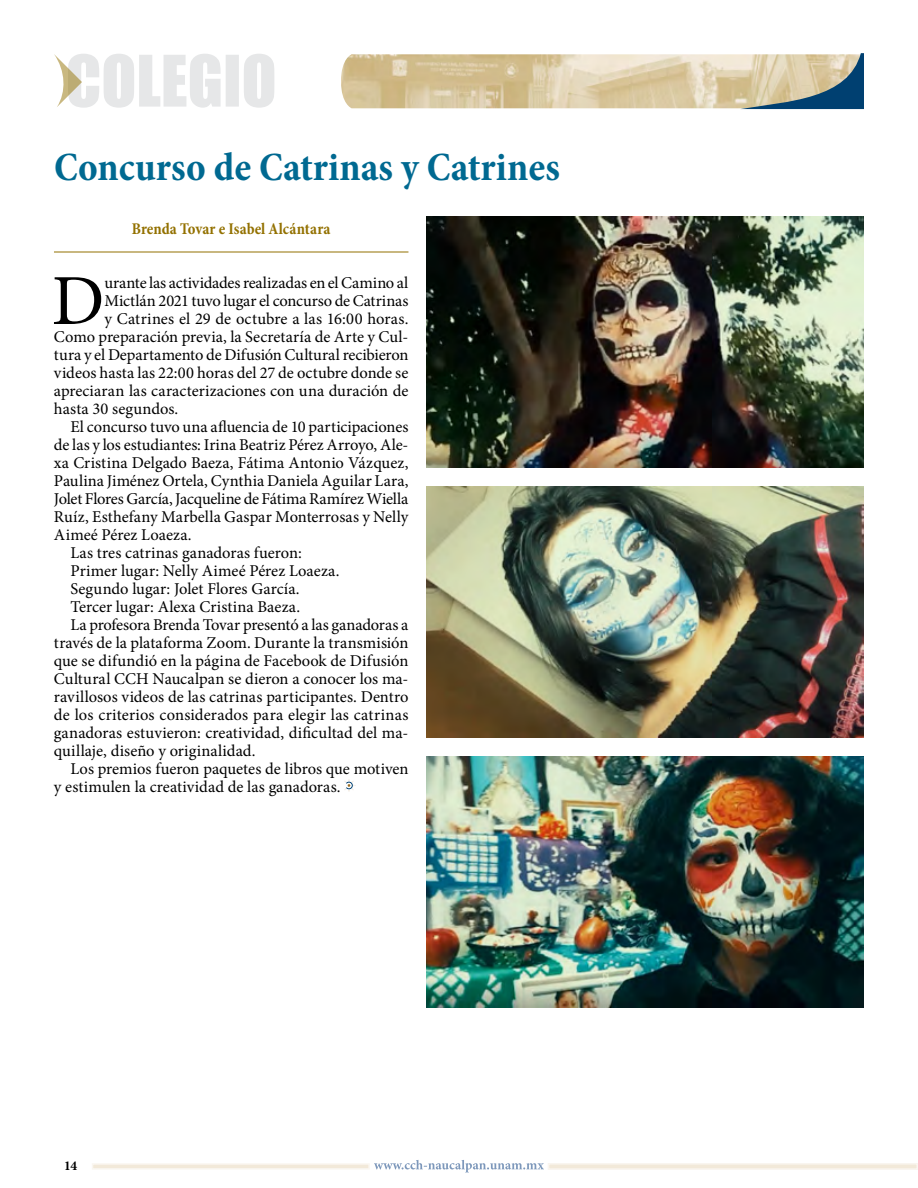
<style>
.page{position:relative;width:918px;height:1188px;background:#fff}
.page>*{position:absolute;margin:0;border:0;box-sizing:border-box;transform-origin:0 0}
.t1{font:71.85px "Minion Pro";color:#000}
.t2{font:700 condensed 40.5px "Minion Pro";color:#006991}
.t3{font:16.5px "Minion Pro";color:#000}
.t4{font:700 condensed 16.5px "Minion Pro";letter-spacing:.005em;color:#937100;scale:.96 1}
.t5{font:700 13.5px "Minion Pro";color:#000}
</style>
<div class="page">
<svg style="left:54px;top:54px;width:220px;height:54px"></svg>
<img style="left:341px;top:54px;width:399px;height:54px">
<svg style="left:740px;top:53px;width:124px;height:56px;background:#a2a89c"></svg>
<svg style="left:344px;top:779px;width:12px;height:13px"></svg>
<img style="left:426px;top:216px;width:438px;height:252px">
<img style="left:426px;top:486px;width:438px;height:252px">
<img style="left:426px;top:756px;width:438px;height:252px">
<hr style="left:54px;top:252px;width:354px;height:1px;background:#937100">
<svg style="left:92px;top:1163px;width:278px;height:6px"></svg>
<svg style="left:374px;top:1160px;width:170px;height:12px"></svg>
<svg style="left:548px;top:1163px;width:370px;height:7px"></svg>
<h2 class="t2" style="left:54px;top:139px;width:508px">Concurso de Catrinas y Catrines</h2>
<p class="t4" style="left:132px;top:217px;width:208px">Brenda Tovar e Isabel Alcántara</p>
<h1 class="t1" style="left:52px;top:253px;width:54px">D</h1>
<p class="t3" style="left:104px;top:272px;width:305px">urante las actividades realizadas en el Camino al</p>
<p class="t3" style="left:104px;top:290px;width:306px">Mictlán 2021 tuvo lugar el concurso de Catrinas</p>
<p class="t3" style="left:104px;top:308px;width:306px">y Catrines el 29 de octubre a las 16:00 horas.</p>
<p class="t3" style="left:54px;top:326px;width:356px">Como preparación previa, la Secretaría de Arte y Cul-</p>
<p class="t3" style="left:54px;top:344px;width:356px">tura y el Departamento de Difusión Cultural recibieron</p>
<p class="t3" style="left:54px;top:362px;width:356px">videos hasta las 22:00 horas del 27 de octubre donde se</p>
<p class="t3" style="left:54px;top:380px;width:356px">apreciaran las caracterizaciones con una duración de</p>
<p class="t3" style="left:54px;top:398px;width:126px">hasta 30 segundos.</p>
<p class="t3" style="left:70px;top:416px;width:339px">El concurso tuvo una afluencia de 10 participaciones</p>
<p class="t3" style="left:54px;top:434px;width:356px">de las y los estudiantes: Irina Beatriz Pérez Arroyo, Ale-</p>
<p class="t3" style="left:54px;top:452px;width:356px">xa Cristina Delgado Baeza, Fátima Antonio Vázquez,</p>
<p class="t3" style="left:54px;top:470px;width:356px">Paulina Jiménez Ortela, Cynthia Daniela Aguilar Lara,</p>
<p class="t3" style="left:54px;top:488px;width:356px">Jolet Flores García, Jacqueline de Fátima Ramírez Wiella</p>
<p class="t3" style="left:54px;top:506px;width:356px">Ruíz, Esthefany Marbella Gaspar Monterrosas y Nelly</p>
<p class="t3" style="left:54px;top:524px;width:139px">Aimeé Pérez Loaeza.</p>
<p class="t3" style="left:70px;top:542px;width:233px">Las tres catrinas ganadoras fueron:</p>
<p class="t3" style="left:70px;top:560px;width:271px">Primer lugar: Nelly Aimeé Pérez Loaeza.</p>
<p class="t3" style="left:70px;top:578px;width:231px">Segundo lugar: Jolet Flores García.</p>
<p class="t3" style="left:70px;top:596px;width:231px">Tercer lugar: Alexa Cristina Baeza.</p>
<p class="t3" style="left:70px;top:614px;width:339px">La profesora Brenda Tovar presentó a las ganadoras a</p>
<p class="t3" style="left:54px;top:632px;width:356px">través de la plataforma Zoom. Durante la transmisión</p>
<p class="t3" style="left:54px;top:650px;width:356px">que se difundió en la página de Facebook de Difusión</p>
<p class="t3" style="left:54px;top:668px;width:356px">Cultural CCH Naucalpan se dieron a conocer los ma-</p>
<p class="t3" style="left:54px;top:686px;width:356px">ravillosos videos de las catrinas participantes. Dentro</p>
<p class="t3" style="left:54px;top:704px;width:356px">de los criterios considerados para elegir las catrinas</p>
<p class="t3" style="left:54px;top:722px;width:356px">ganadoras estuvieron: creatividad, dificultad del ma-</p>
<p class="t3" style="left:54px;top:740px;width:203px">quillaje, diseño y originalidad.</p>
<p class="t3" style="left:70px;top:758px;width:339px">Los premios fueron paquetes de libros que motiven</p>
<p class="t3" style="left:54px;top:776px;width:288px">y estimulen la creatividad de las ganadoras.</p>
<p class="t5" style="left:64px;top:1156px;width:14px">14</p>
</div>
